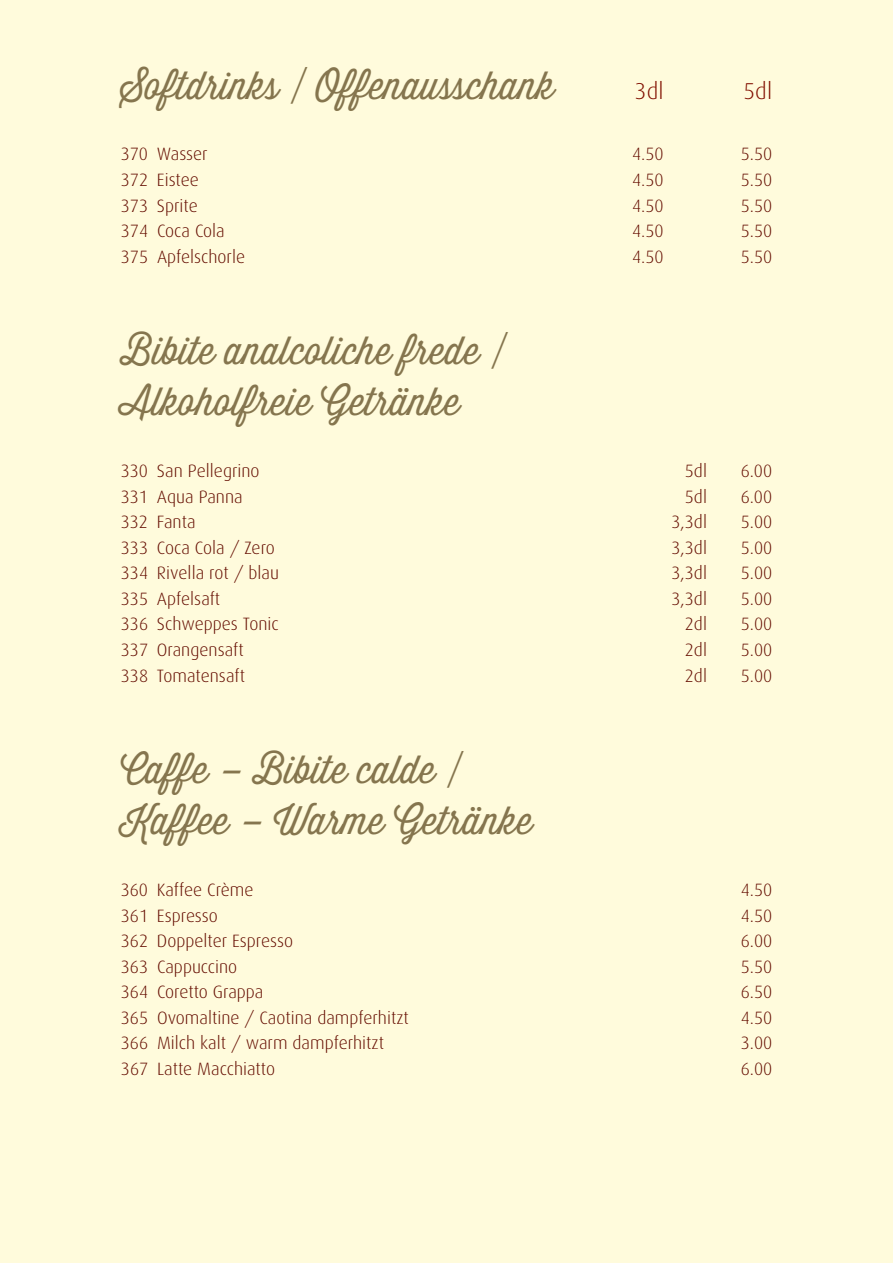
<style>
.page{position:relative;width:893px;height:1263px;background:#fffbdc}
.page>*{position:absolute;margin:0;border:0;box-sizing:border-box;transform-origin:0 0}
.t1{font:300 38.25px/51px "Thirsty Script";color:#85754e}
.t2{font:300 22.95px "Dax";letter-spacing:.005em;color:#810f00}
.t3{font:300 17.85px "Dax";color:#640c00}
</style>
<div class="page">
<h1 class="t1" style="left:121px;top:60px;width:436px">Softdrinks / Offenausschank</h1>
<p class="t2" style="left:635px;top:78px;width:30px">3dl</p>
<p class="t2" style="left:743px;top:78px;width:30px">5dl</p>
<p class="t3" style="left:121px;top:144px;width:88px">370 Wasser</p>
<p class="t3" style="left:632px;top:144px;width:33px">4.50</p>
<p class="t3" style="left:741px;top:144px;width:33px">5.50</p>
<p class="t3" style="left:121px;top:170px;width:80px">372 Eistee</p>
<p class="t3" style="left:632px;top:170px;width:33px">4.50</p>
<p class="t3" style="left:741px;top:170px;width:33px">5.50</p>
<p class="t3" style="left:121px;top:196px;width:78px">373 Sprite</p>
<p class="t3" style="left:632px;top:196px;width:33px">4.50</p>
<p class="t3" style="left:741px;top:196px;width:33px">5.50</p>
<p class="t3" style="left:121px;top:221px;width:105px">374 Coca Cola</p>
<p class="t3" style="left:632px;top:221px;width:33px">4.50</p>
<p class="t3" style="left:741px;top:221px;width:33px">5.50</p>
<p class="t3" style="left:121px;top:247px;width:126px">375 Apfelschorle</p>
<p class="t3" style="left:632px;top:247px;width:33px">4.50</p>
<p class="t3" style="left:741px;top:247px;width:33px">5.50</p>
<h1 class="t1" style="left:121px;top:325px;width:387px">Bibite analcoliche frede /<br>Alkoholfreie Getränke</h1>
<p class="t3" style="left:121px;top:461px;width:140px">330 San Pellegrino</p>
<p class="t3" style="left:685px;top:461px;width:24px">5dl</p>
<p class="t3" style="left:741px;top:461px;width:33px">6.00</p>
<p class="t3" style="left:121px;top:487px;width:123px">331 Aqua Panna</p>
<p class="t3" style="left:685px;top:487px;width:24px">5dl</p>
<p class="t3" style="left:741px;top:487px;width:33px">6.00</p>
<p class="t3" style="left:121px;top:512px;width:76px">332 Fanta</p>
<p class="t3" style="left:671px;top:512px;width:37px">3,3dl</p>
<p class="t3" style="left:741px;top:512px;width:33px">5.00</p>
<p class="t3" style="left:121px;top:538px;width:156px">333 Coca Cola / Zero</p>
<p class="t3" style="left:671px;top:538px;width:37px">3,3dl</p>
<p class="t3" style="left:741px;top:538px;width:33px">5.00</p>
<p class="t3" style="left:121px;top:563px;width:160px">334 Rivella rot / blau</p>
<p class="t3" style="left:671px;top:563px;width:37px">3,3dl</p>
<p class="t3" style="left:741px;top:563px;width:33px">5.00</p>
<p class="t3" style="left:121px;top:589px;width:101px">335 Apfelsaft</p>
<p class="t3" style="left:671px;top:589px;width:37px">3,3dl</p>
<p class="t3" style="left:741px;top:589px;width:33px">5.00</p>
<p class="t3" style="left:121px;top:614px;width:160px">336 Schweppes Tonic</p>
<p class="t3" style="left:685px;top:614px;width:24px">2dl</p>
<p class="t3" style="left:741px;top:614px;width:33px">5.00</p>
<p class="t3" style="left:121px;top:640px;width:125px">337 Orangensaft</p>
<p class="t3" style="left:685px;top:640px;width:24px">2dl</p>
<p class="t3" style="left:741px;top:640px;width:33px">5.00</p>
<p class="t3" style="left:121px;top:665px;width:126px">338 Tomatensaft</p>
<p class="t3" style="left:685px;top:665px;width:24px">2dl</p>
<p class="t3" style="left:741px;top:665px;width:33px">5.00</p>
<h1 class="t1" style="left:121px;top:744px;width:414px">Caffe – Bibite calde /<br>Kaffee – Warme Getränke</h1>
<p class="t3" style="left:121px;top:880px;width:134px">360 Kaffee Crème</p>
<p class="t3" style="left:741px;top:880px;width:33px">4.50</p>
<p class="t3" style="left:121px;top:905px;width:99px">361 Espresso</p>
<p class="t3" style="left:741px;top:905px;width:33px">4.50</p>
<p class="t3" style="left:121px;top:931px;width:174px">362 Doppelter Espresso</p>
<p class="t3" style="left:741px;top:931px;width:33px">6.00</p>
<p class="t3" style="left:121px;top:957px;width:118px">363 Cappuccino</p>
<p class="t3" style="left:741px;top:957px;width:33px">5.50</p>
<p class="t3" style="left:121px;top:982px;width:144px">364 Coretto Grappa</p>
<p class="t3" style="left:741px;top:982px;width:33px">6.50</p>
<p class="t3" style="left:121px;top:1008px;width:290px">365 Ovomaltine / Caotina dampferhitzt</p>
<p class="t3" style="left:741px;top:1008px;width:33px">4.50</p>
<p class="t3" style="left:121px;top:1033px;width:265px">366 Milch kalt / warm dampferhitzt</p>
<p class="t3" style="left:741px;top:1033px;width:33px">3.00</p>
<p class="t3" style="left:121px;top:1059px;width:156px">367 Latte Macchiatto</p>
<p class="t3" style="left:741px;top:1059px;width:33px">6.00</p>
</div>
